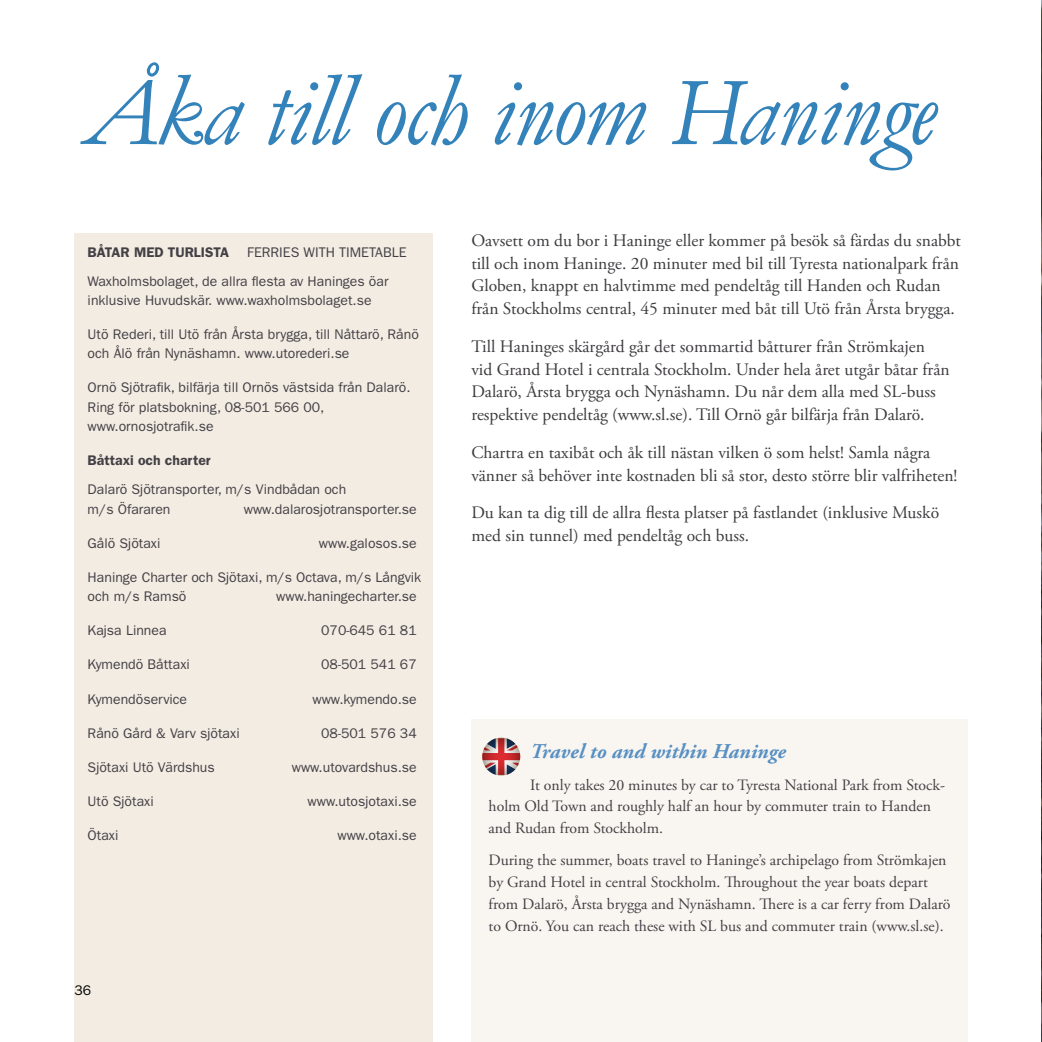
<style>
.page{position:relative;width:1042px;height:1042px;background:#fff}
.page>*{position:absolute;margin:0;border:0;box-sizing:border-box;transform-origin:0 0}
.t1{font:94.5px "Garamond Elegant FS";color:#3482ba}
.t2{font:italic 700 21px "Adobe Garamond Pro";letter-spacing:.005em;color:#5890c3}
.t3{font:17.5px/22.8px "Adobe Garamond Pro";color:#3e3b3f}
.t4{font:15.75px/21.9px "Adobe Garamond Pro";color:#434045}
.t5{font:14px/19.2px "ITC Franklin Gothic Std";color:#434045}
.t6{font:600 14px "ITC Franklin Gothic Std";color:#434045}
.t7{font:14px "ITC Franklin Gothic Std";color:#000}
</style>
<div class="page">
<div style="left:74px;top:233px;width:359px;height:809px;background:#f3ece3"></div>
<img style="left:1041px;top:0;width:1px;height:1042px">
<div style="left:471px;top:719px;width:496px;height:323px;background:#f9f6f1"></div>
<svg style="left:482px;top:738px;width:38px;height:37px"></svg>
<h1 class="t1" style="left:74px;top:62px;width:856px">Åka till och inom Haninge</h1>
<p class="t6" style="left:88px;top:243px;width:143px">BÅTAR MED TURLISTA</p>
<p class="t5" style="left:88px;top:237px;width:320px;line-height:29.2px;text-indent:160px">FERRIES WITH TIMETABLE<br>Waxholmsbolaget, de allra flesta av Haninges öar</p>
<p class="t5" style="left:88px;top:291px;width:285px">inklusive Huvudskär. www.waxholmsbolaget.se</p>
<p class="t5" style="left:88px;top:325px;width:333px">Utö Rederi, till Utö från Årsta brygga, till Nåttarö, Rånö och Ålö från Nynäshamn. www.utorederi.se</p>
<p class="t5" style="left:88px;top:378px;width:324px">Ornö Sjötrafik, bilfärja till Ornös västsida från Dalarö.<br>Ring för platsbokning, 08-501 566 00, www.ornosjotrafik.se</p>
<p class="t6" style="left:88px;top:452px;width:125px">Båttaxi och charter</p>
<p class="t5" style="left:88px;top:480px;width:260px">Dalarö Sjötransporter, m/s Vindbådan och m/s Öfararen</p>
<p class="t5" style="left:244px;top:499px;width:174px">www.dalarosjotransporter.se</p>
<p class="t5" style="left:88px;top:533px;width:74px">Gålö Sjötaxi</p>
<p class="t5" style="left:319px;top:533px;width:99px">www.galosos.se</p>
<p class="t5" style="left:88px;top:567px;width:335px">Haninge Charter och Sjötaxi, m/s Octava, m/s Långvik och m/s Ramsö</p>
<p class="t5" style="left:276px;top:587px;width:142px">www.haningecharter.se</p>
<p class="t5" style="left:88px;top:621px;width:80px">Kajsa Linnea</p>
<p class="t5" style="left:321px;top:621px;width:97px">070-645 61 81</p>
<p class="t5" style="left:88px;top:655px;width:104px">Kymendö Båttaxi</p>
<p class="t5" style="left:321px;top:655px;width:97px">08-501 541 67</p>
<p class="t5" style="left:88px;top:689px;width:101px">Kymendöservice</p>
<p class="t5" style="left:312px;top:689px;width:106px">www.kymendo.se</p>
<p class="t5" style="left:88px;top:723px;width:154px">Rånö Gård &amp; Varv sjötaxi</p>
<p class="t5" style="left:321px;top:723px;width:97px">08-501 576 34</p>
<p class="t5" style="left:88px;top:757px;width:129px">Sjötaxi Utö Värdshus</p>
<p class="t5" style="left:292px;top:757px;width:126px">www.utovardshus.se</p>
<p class="t5" style="left:88px;top:791px;width:68px">Utö Sjötaxi</p>
<p class="t5" style="left:307px;top:791px;width:111px">www.utosjotaxi.se</p>
<p class="t5" style="left:88px;top:826px;width:32px">Ötaxi</p>
<p class="t5" style="left:337px;top:826px;width:81px">www.otaxi.se</p>
<p class="t7" style="left:74px;top:981px;width:18px">36</p>
<p class="t3" style="left:471px;top:230px;width:491px">Oavsett om du bor i Haninge eller kommer på besök så färdas du snabbt till och inom Haninge. 20 minuter med bil till Tyresta nationalpark från Globen, knappt en halvtimme med pendeltåg till Handen och Rudan från Stockholms central, 45 minuter med båt till Utö från Årsta brygga.</p>
<p class="t3" style="left:471px;top:335px;width:480px">Till Haninges skärgård går det sommartid båtturer från Strömkajen vid Grand Hotel i centrala Stockholm. Under hela året utgår båtar från Dalarö, Årsta brygga och Nynäshamn. Du når dem alla med SL-buss respektive pendeltåg (www.sl.se). Till Ornö går bilfärja från Dalarö.</p>
<p class="t3" style="left:471px;top:441px;width:487px">Chartra en taxibåt och åk till nästan vilken ö som helst! Samla några vänner så behöver inte kostnaden bli så stor, desto större blir valfriheten!</p>
<p class="t3" style="left:471px;top:502px;width:469px">Du kan ta dig till de allra flesta platser på fastlandet (inklusive Muskö med sin tunnel) med pendeltåg och buss.</p>
<p class="t2" style="left:530px;top:739px;width:257px">Travel to and within Haninge</p>
<p class="t4" style="left:488px;top:774px;width:458px;text-indent:42px">It only takes 20 minutes by car to Tyresta National Park from Stock&shy;holm Old Town and roughly half an hour by commuter train to Handen and Rudan from Stockholm.</p>
<p class="t4" style="left:488px;top:850px;width:463px">During the summer, boats travel to Haninge’s archipelago from Strömkajen by Grand Hotel in central Stockholm. Throughout the year boats depart from Dalarö, Årsta brygga and Nynäshamn. There is a car ferry from Dalarö to Ornö. You can reach these with SL bus and commuter train (www.sl.se).</p>
</div>
